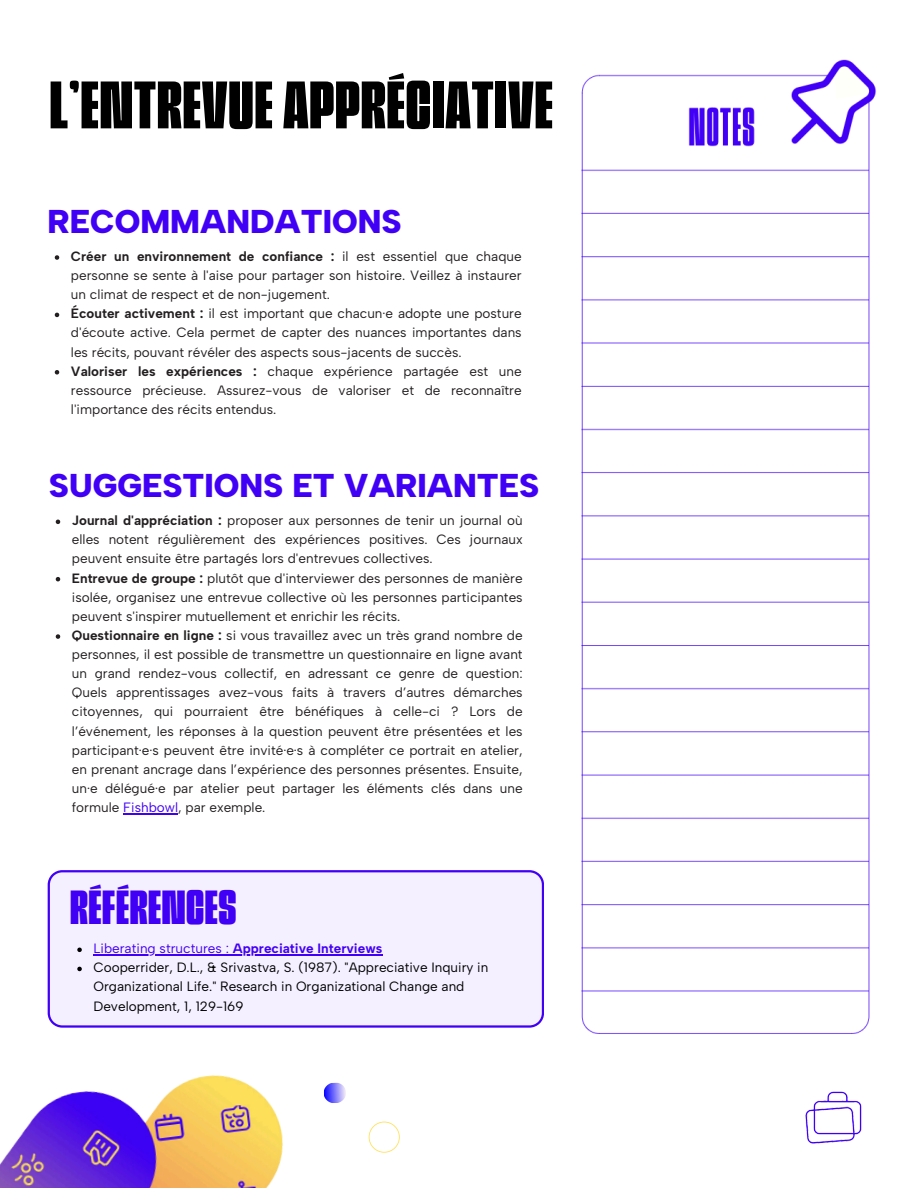
<style>
.page{position:relative;width:918px;height:1188px;background:#fff}
.page>*{position:absolute;margin:0;border:0;box-sizing:border-box;transform-origin:0 0}
.t1{font:600 63px "Superlumina";letter-spacing:.015em;color:#000}
.t2{font:600 45px "Superlumina";letter-spacing:.015em;color:#4100f6}
.t3{font:900 33px "Albert Sans";color:#4100f6}
.t4{font:13.5px/19.2px "Albert Sans";color:#231f20;text-align:justify}
.t5{font:13.5px/19.2px "Albert Sans";color:#000}
.t6{font:700 13.5px "Albert Sans";color:#4100f6}
.s1{font-weight:700}
.s2{color:#4100f6}
.s3{font-weight:400}
</style>
<div class="page">
<svg style="left:55px;top:255px;width:4px;height:5px"></svg>
<svg style="left:55px;top:313px;width:4px;height:4px"></svg>
<svg style="left:55px;top:370px;width:4px;height:5px"></svg>
<svg style="left:56px;top:520px;width:4px;height:4px"></svg>
<svg style="left:56px;top:577px;width:4px;height:4px"></svg>
<svg style="left:56px;top:634px;width:4px;height:5px"></svg>
<hr style="left:123px;top:813px;width:55px;height:1px;background:#4100f6">
<img style="left:581px;top:59px;width:295px;height:975px">
<img style="left:805px;top:1091px;width:57px;height:53px">
<div style="left:48px;top:870px;width:496px;height:158px;background:#f5f0ff"></div>
<img style="left:0;top:935px;width:393px;height:253px">
<svg style="left:369px;top:1122px;width:31px;height:31px"></svg>
<svg style="left:323px;top:1082px;width:23px;height:22px"></svg>
<p class="t1" style="left:50px;top:68px;width:505px">L’ENTREVUE APPRÉCIATIVE</p>
<p class="t3" style="left:48px;top:202px;width:355px">RECOMMANDATIONS</p>
<h1 class="t4" style="left:71px;top:247px;width:452px"><span class="s1">Créer un environnement de confiance :</span> il est essentiel que chaque personne se sente à l'aise pour partager son histoire. Veillez à instaurer un climat de respect et de non-jugement.</h1>
<h3 class="t4" style="left:71px;top:304px;width:452px"><span class="s1">Écouter activement :</span> il est important que chacun·e adopte une posture d'écoute active. Cela permet de capter des nuances importantes dans les récits, pouvant révéler des aspects sous-jacents de succès.</h3>
<p class="t4" style="left:71px;top:361px;width:452px"><span class="s1">Valoriser les expériences :</span> chaque expérience partagée est une ressource précieuse. Assurez-vous de valoriser et de reconnaître l'importance des récits entendus.</p>
<p class="t3" style="left:49px;top:466px;width:492px">SUGGESTIONS ET VARIANTES</p>
<p class="t4" style="left:72px;top:511px;width:452px"><span class="s1">Journal d'appréciation :</span> proposer aux personnes de tenir un journal où elles notent régulièrement des expériences positives. Ces journaux peuvent ensuite être partagés lors d'entrevues collectives.</p>
<p class="t4" style="left:72px;top:568px;width:452px"><span class="s1">Entrevue de groupe :</span> plutôt que d'interviewer des personnes de manière isolée, organisez une entrevue collective où les personnes participantes peuvent s'inspirer mutuellement et enrichir les récits.</p>
<h3 class="t4" style="left:72px;top:626px;width:452px"><span class="s1">Questionnaire en ligne :</span> si vous travaillez avec un très grand nombre de personnes, il est possible de transmettre un questionnaire en ligne avant un grand rendez-vous collectif, en adressant ce genre de question:<br>Quels apprentissages avez-vous faits à travers d’autres démarches citoyennes, qui pourraient être bénéfiques à celle-ci ? Lors de l’événement, les réponses à la question peuvent être présentées et les participant·e·s peuvent être invité·e·s à compléter ce portrait en atelier, en prenant ancrage dans l’expérience des personnes présentes. Ensuite, un·e délégué·e par atelier peut partager les éléments clés dans une formule <span class="s2">Fishbowl</span>, par exemple.</h3>
<p class="t2" style="left:70px;top:880px;width:168px">RÉFÉRENCES</p>
<p class="t6" style="left:94px;top:940px;width:290px"><span class="s3">Liberating structures :</span> Appreciative Interviews</p>
<h2 class="t5" style="left:94px;top:958px;width:396px">Cooperrider, D.L., &amp; Srivastva, S. (1987). "Appreciative Inquiry in</h2>
<p class="t5" style="left:94px;top:977px;width:372px">Organizational Life." Research in Organizational Change and<br>Development, 1, 129-169</p>
</div>
